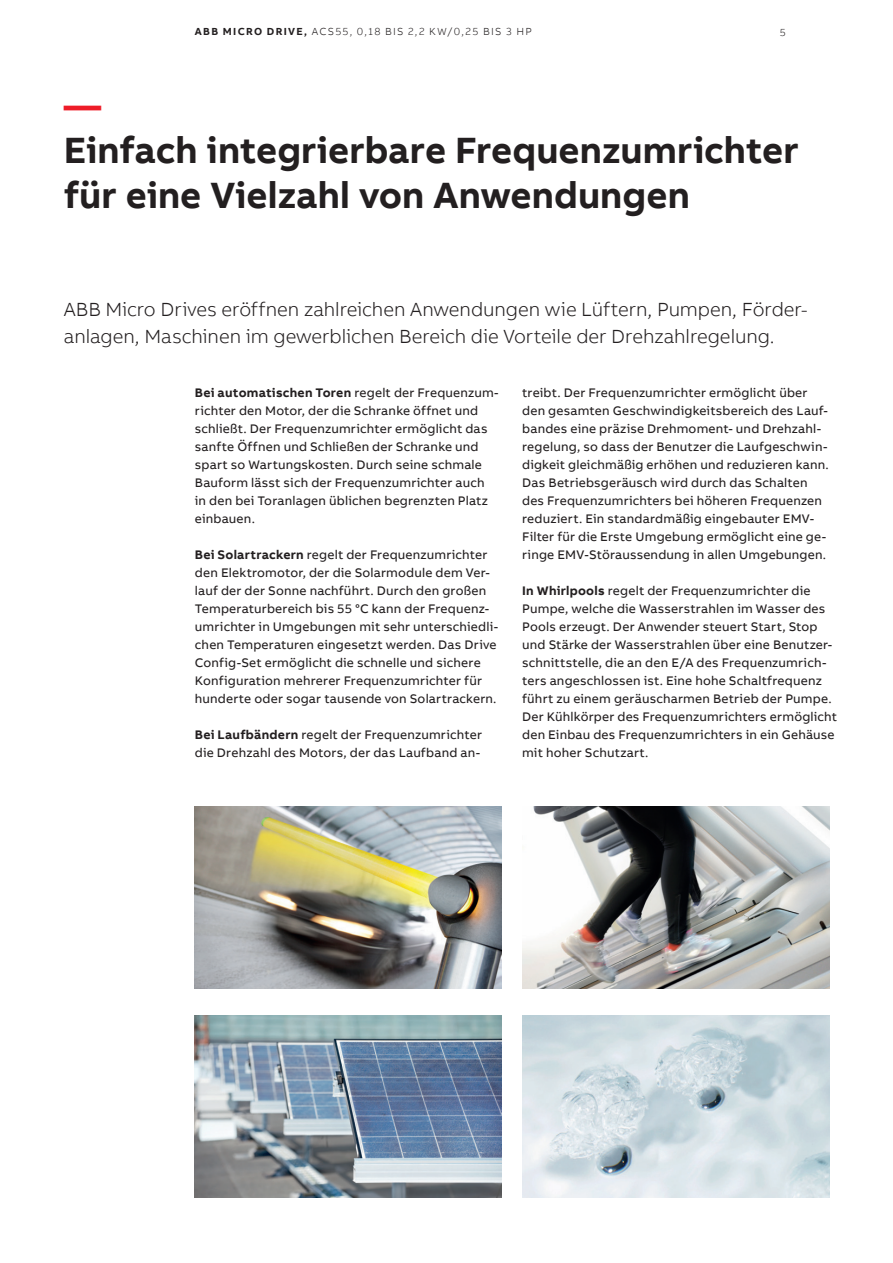
<style>
.page{position:relative;width:893px;height:1263px;background:#fff}
.page>*{position:absolute;margin:0;border:0;box-sizing:border-box;transform-origin:0 0}
.Headline_L_25pt_30pt{font:700 37.5px/45px "AB Bvoice";color:#231f20}
.Headline_L_25pt_30pt-2{font:700 37.5px "AB Bvoice";color:#ee1c28}
.Lead_13pt_18pt{font:300 19.5px/27px "AB Bvoice";letter-spacing:-.005em;color:#231f20}
.Copytext_8_5pt_12pt{font:12.75px/18px "AB Bvoice";letter-spacing:.015em;color:#231f20}
.Header_Information_7{font:300 10.5px "AB Bvoice";letter-spacing:.125em;color:#231f20}
.s1{font-weight:700}
</style>
<div class="page">
<img style="left:523px;top:1016px;width:306px;height:182px">
<img style="left:195px;top:806px;width:306px;height:182px">
<img style="left:195px;top:1016px;width:306px;height:182px">
<img style="left:523px;top:807px;width:306px;height:182px">
<p class="Header_Information_7" style="left:195px;top:25px;width:338px"><span class="s1">ABB MICRO DRIVE,</span> ACS55, 0,18 BIS 2,2 KW/0,25 BIS 3 HP</p>
<p class="Header_Information_7" style="left:780px;top:26px;width:7px">5</p>
<p class="Headline_L_25pt_30pt-2" style="left:64px;top:81px;width:39px">—</p>
<p class="Headline_L_25pt_30pt" style="left:64px;top:128px;width:737px">Einfach integrierbare Frequenzumrichter für eine Vielzahl von Anwendungen</p>
<p class="Lead_13pt_18pt" style="left:64px;top:296px;width:745px">ABB Micro Drives eröffnen zahlreichen Anwendungen wie Lüftern, Pumpen, Förder&shy;anlagen, Maschinen im gewerblichen Bereich die Vorteile der Drehzahlregelung.</p>
<p class="Copytext_8_5pt_12pt" style="left:195px;top:384px;width:305px"><span class="s1">Bei automatischen Toren</span> regelt der Frequenzum&shy;richter den Motor, der die Schranke öffnet und schließt. Der Frequenzumrichter ermöglicht das sanfte Öffnen und Schließen der Schranke und spart so Wartungskosten. Durch seine schmale Bauform lässt sich der Frequenzumrichter auch in den bei Toranlagen üblichen begrenzten Platz einbauen.</p>
<p class="Copytext_8_5pt_12pt" style="left:195px;top:546px;width:305px"><span class="s1">Bei Solartrackern</span> regelt der Frequenzumrichter den Elektromotor, der die Solarmodule dem Ver&shy;lauf der der Sonne nachführt. Durch den großen Temperaturbereich bis 55 °C kann der Frequenz&shy;umrichter in Umgebungen mit sehr unterschiedli&shy;chen Temperaturen eingesetzt werden. Das Drive Config-Set ermöglicht die schnelle und sichere Konfiguration mehrerer Frequenzumrichter für hunderte oder sogar tausende von Solartrackern.</p>
<p class="Copytext_8_5pt_12pt" style="left:195px;top:726px;width:289px"><span class="s1">Bei Laufbändern</span> regelt der Frequenzumrichter die Drehzahl des Motors, der das Laufband an-</p>
<p class="Copytext_8_5pt_12pt" style="left:522px;top:384px;width:308px">treibt. Der Frequenzumrichter ermöglicht über den gesamten Geschwindigkeitsbereich des Lauf&shy;bandes eine präzise Drehmoment- und Drehzahl&shy;regelung, so dass der Benutzer die Laufgeschwin&shy;digkeit gleichmäßig erhöhen und reduzieren kann.<br>Das Betriebsgeräusch wird durch das Schalten des Frequenzumrichters bei höheren Frequenzen reduziert. Ein standardmäßig eingebauter EMV-Filter für die Erste Umgebung ermöglicht eine ge&shy;ringe EMV-Störaussendung in allen Umgebungen.</p>
<p class="Copytext_8_5pt_12pt" style="left:522px;top:582px;width:316px"><span class="s1">In Whirlpools</span> regelt der Frequenzumrichter die Pumpe, welche die Wasserstrahlen im Wasser des Pools erzeugt. Der Anwender steuert Start, Stop und Stärke der Wasserstrahlen über eine Benutzer&shy;schnittstelle, die an den E/A des Frequenzumrich&shy;ters angeschlossen ist. Eine hohe Schaltfrequenz führt zu einem geräuscharmen Betrieb der Pumpe.<br>Der Kühlkörper des Frequenzumrichters ermöglicht den Einbau des Frequenzumrichters in ein Gehäuse mit hoher Schutzart.</p>
</div>
